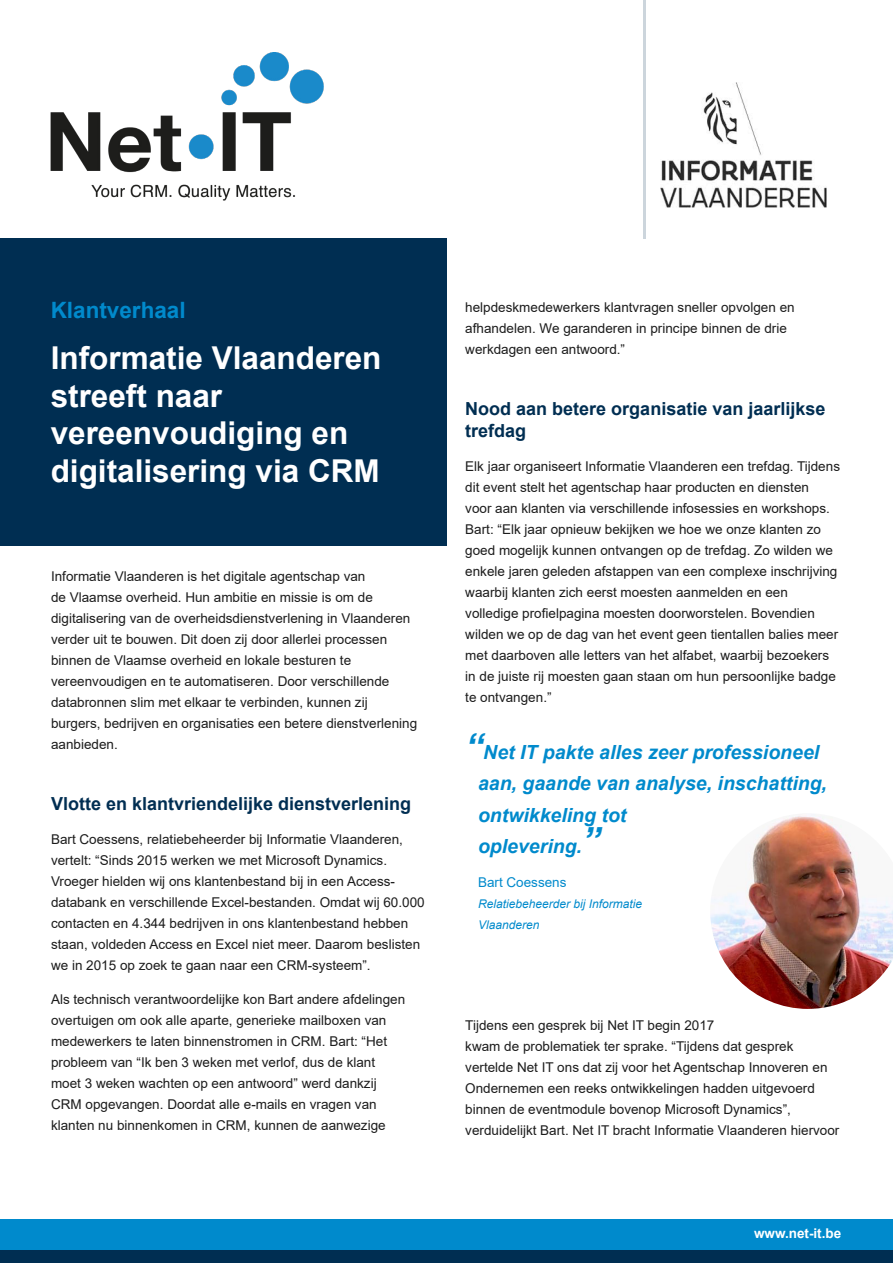
<style>
.page{position:relative;width:893px;height:1263px;background:#fff}
.page>*{position:absolute;margin:0;border:0;box-sizing:border-box;transform-origin:0 0}
.t1{font:700 31.5px/37.8px "Arial";color:#fff}
.t2{font:700 22.5px "Arial";color:#008acc}
.t3{font:italic 700 19.5px/31.5px "Arial";color:#008acc}
.t4{font:700 18px/22.5px "Arial";color:#002e52}
.t5{font:13.5px/21px "Arial";color:#1c1c1c}
.t6{font:700 13.5px "Arial";color:#fff}
.Quotee{font:13.5px "Arial";color:#008acc}
.Quotee-2{font:italic 12px/21px "Arial";color:#008acc}
.s1{font-size:36px}
</style>
<div class="page">
<div style="left:0;top:1219px;width:893px;height:44px;background:#008acc"></div>
<div style="left:0;top:1250px;width:893px;height:13px;background:#002e52"></div>
<img style="left:50px;top:52px;width:274px;height:149px">
<div style="left:0;top:238px;width:446px;height:308px;background:#002e52"></div>
<img style="left:710px;top:814px;width:183px;height:195px">
<img style="left:660px;top:83px;width:166px;height:125px">
<hr style="left:643px;top:0;width:2px;height:238px;background:#ccd5dc">
<h2 class="t2" style="left:51px;top:295px;width:137px">Klantverhaal</h2>
<h1 class="t1" style="left:51px;top:339px;width:332px">Informatie Vlaanderen streeft naar vereenvoudiging en digitalisering via CRM</h1>
<p class="t5" style="left:51px;top:566px;width:368px">Informatie Vlaanderen is het digitale agentschap van<br>de Vlaamse overheid. Hun ambitie en missie is om de digitalisering van de overheidsdienstverlening in Vlaanderen verder uit te bouwen. Dit doen zij door allerlei processen binnen de Vlaamse overheid en lokale besturen te vereenvoudigen en te automatiseren. Door verschillende databronnen slim met elkaar te verbinden, kunnen zij burgers, bedrijven en organisaties een betere dienstverlening aanbieden.</p>
<h3 class="t4" style="left:51px;top:793px;width:362px">Vlotte en klantvriendelijke dienstverlening</h3>
<p class="t5" style="left:51px;top:829px;width:375px">Bart Coessens, relatiebeheerder bij Informatie Vlaanderen, vertelt: “Sinds 2015 werken we met Microsoft Dynamics.<br>Vroeger hielden wij ons klantenbestand bij in een Access&shy;databank en verschillende Excel-bestanden. Omdat wij 60.000 contacten en 4.344 bedrijven in ons klantenbestand hebben staan, voldeden Access en Excel niet meer. Daarom beslisten we in 2015 op zoek te gaan naar een CRM-systeem”.</p>
<p class="t5" style="left:51px;top:988px;width:356px">Als technisch verantwoordelijke kon Bart andere afdelingen overtuigen om ook alle aparte, generieke mailboxen van medewerkers te laten binnenstromen in CRM. Bart: “Het probleem van “Ik ben 3 weken met verlof, dus de klant moet 3 weken wachten op een antwoord” werd dankzij CRM opgevangen. Doordat alle e-mails en vragen van klanten nu binnenkomen in CRM, kunnen de aanwezige</p>
<p class="t5" style="left:465px;top:296px;width:331px">helpdeskmedewerkers klantvragen sneller opvolgen en afhandelen. We garanderen in principe binnen de drie werkdagen een antwoord.”</p>
<h3 class="t4" style="left:465px;top:397px;width:362px">Nood aan betere organisatie van jaarlijkse trefdag</h3>
<p class="t5" style="left:465px;top:455px;width:376px">Elk jaar organiseert Informatie Vlaanderen een trefdag. Tijdens dit event stelt het agentschap haar producten en diensten<br>voor aan klanten via verschillende infosessies en workshops.<br>Bart: “Elk jaar opnieuw bekijken we hoe we onze klanten zo goed mogelijk kunnen ontvangen op de trefdag. Zo wilden we enkele jaren geleden afstappen van een complexe inschrijving waarbij klanten zich eerst moesten aanmelden en een volledige profielpagina moesten doorworstelen. Bovendien wilden we op de dag van het event geen tientallen balies meer met daarboven alle letters van het alfabet, waarbij bezoekers in de juiste rij moesten gaan staan om hun persoonlijke badge te ontvangen.”</p>
<p class="t3" style="left:478px;top:737px;width:350px;text-indent:-13px"><span class="s1">“</span>Net IT pakte alles zeer professioneel aan, gaande van analyse, inschatting, ontwikkeling tot<br>oplevering.<span class="s1">”</span></p>
<p class="Quotee" style="left:478px;top:873px;width:90px">Bart Coessens</p>
<p class="Quotee-2" style="left:478px;top:893px;width:166px">Relatiebeheerder bij Informatie<br>Vlaanderen</p>
<p class="t5" style="left:465px;top:1015px;width:376px">Tijdens een gesprek bij Net IT begin 2017<br>kwam de problematiek ter sprake. “Tijdens dat gesprek vertelde Net IT ons dat zij voor het Agentschap Innoveren en Ondernemen een reeks ontwikkelingen hadden uitgevoerd binnen de eventmodule bovenop Microsoft Dynamics”, verduidelijkt Bart. Net IT bracht Informatie Vlaanderen hiervoor</p>
<p class="t6" style="left:754px;top:1224px;width:89px">www.net-it.be</p>
</div>
